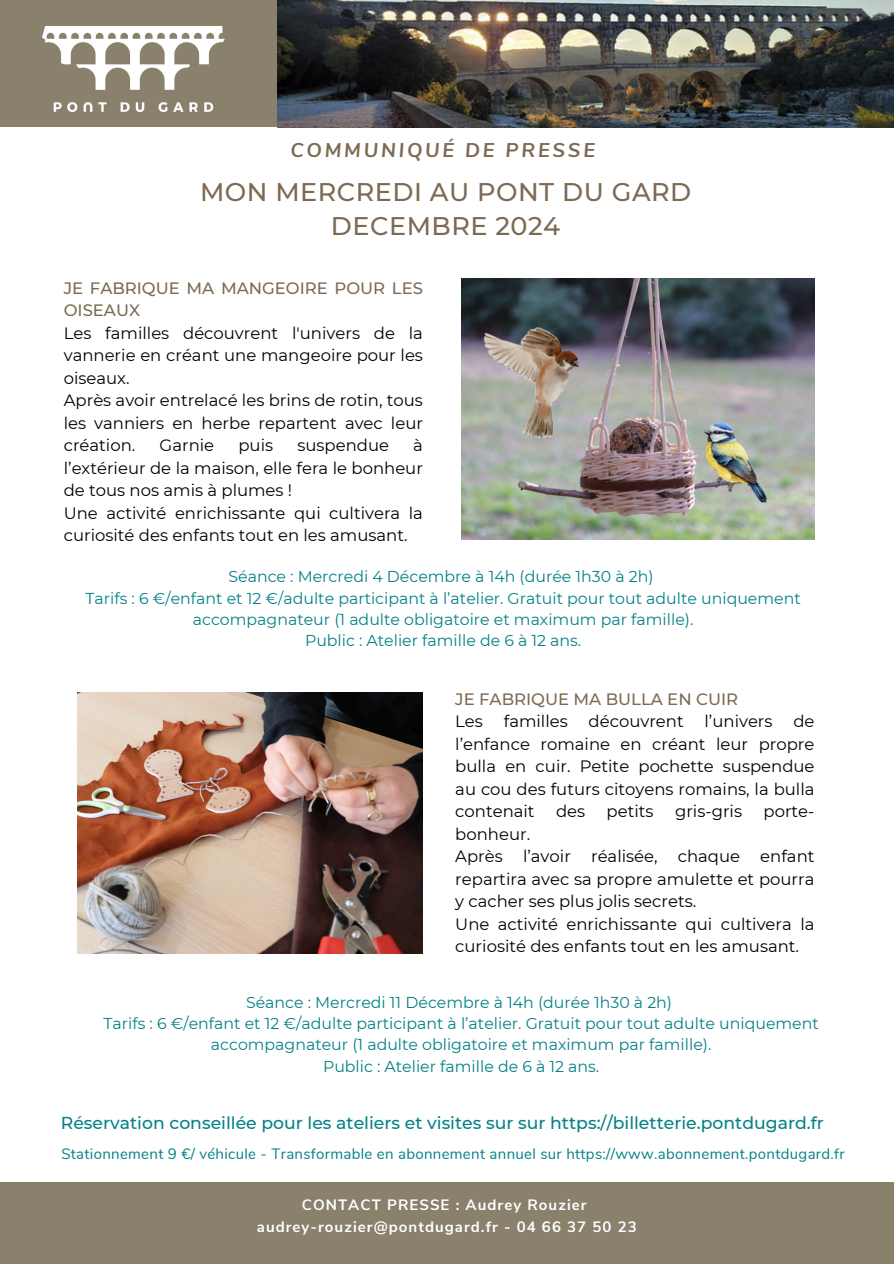
<style>
.page{position:relative;width:894px;height:1264px;background:#fff}
.page>*{position:absolute;margin:0;border:0;box-sizing:border-box;transform-origin:0 0}
.t1{font:500 25.5px "Montserrat";letter-spacing:.02em;color:#7d6a54}
.t2{font:italic 700 19.8px "Nunito Sans";letter-spacing:.14em;color:#7d6a54}
.t3{font:500 17.25px "Montserrat";color:#058186}
.t4{font:16.5px/22.5px "Montserrat";color:#000}
.t5{font:500 16.5px/22.5px "Montserrat";color:#7d6a54}
.t6{font:15.75px/21.3px "Montserrat";color:#058186;text-align:center}
.t7{font:15px "Nunito";letter-spacing:.02em;color:#058186}
.t8{font:700 15px/22.5px "Nunito Sans";letter-spacing:.07em;color:#fff;text-align:center}
.s1{font-weight:500;color:#7d6a54}
.s2{font-weight:400;color:#000}
</style>
<div class="page">
<div style="left:0;top:0;width:277px;height:127px;background:#89816c"></div>
<img style="left:42px;top:27px;width:182px;height:84px">
<div style="left:0;top:1182px;width:893px;height:81px;background:#89816c"></div>
<img style="left:277px;top:0;width:616px;height:127px">
<img style="left:461px;top:278px;width:353px;height:261px">
<img style="left:77px;top:692px;width:346px;height:261px">
<h2 class="t2" style="left:290px;top:137px;width:306px">COMMUNIQUÉ DE PRESSE</h2>
<h4 class="t1" style="left:200px;top:177px;width:492px">MON MERCREDI AU PONT DU GARD</h4>
<h4 class="t1" style="left:331px;top:210px;width:231px">DECEMBRE 2024</h4>
<h4 class="t4" style="left:64px;top:276px;width:360px"><span class="s1">JE FABRIQUE MA MANGEOIRE POUR LES<br>OISEAUX<br></span>Les familles découvrent l'univers de la vannerie en créant une mangeoire pour les oiseaux.<br>Après avoir entrelacé les brins de rotin, tous les vanniers en herbe repartent avec leur création.</h4>
<h4 class="t4" style="left:159px;top:434px;width:56px">Garnie</h4>
<h4 class="t4" style="left:238px;top:434px;width:36px">puis</h4>
<h4 class="t4" style="left:297px;top:434px;width:93px">suspendue</h4>
<h4 class="t4" style="left:64px;top:434px;width:360px;text-indent:349px">à l’extérieur de la maison, elle fera le bonheur de tous nos amis à plumes !<br>Une activité enrichissante qui cultivera la curiosité des enfants tout en les amusant.</h4>
<h3 class="t6" style="left:85px;top:566px;width:716px">Séance : Mercredi 4 Décembre à 14h (durée 1h30 à 2h)<br>Tarifs : 6 €/enfant et 12 €/adulte participant à l’atelier. Gratuit pour tout adulte uniquement accompagnateur (1 adulte obligatoire et maximum par famille).<br>Public : Atelier famille de 6 à 12 ans.</h3>
<p class="t5" style="left:455px;top:687px;width:284px">JE FABRIQUE MA BULLA EN CUIR<br><span class="s2">Les</span></p>
<p class="t4" style="left:503px;top:710px;width:66px">familles</p>
<p class="t4" style="left:588px;top:710px;width:97px">découvrent</p>
<p class="t4" style="left:704px;top:710px;width:70px">l’univers</p>
<p class="t4" style="left:455px;top:710px;width:360px;text-align:justify;text-indent:338px">de l’enfance romaine en créant leur propre bulla en cuir. Petite pochette suspendue au cou des futurs citoyens romains, la bulla contenait</p>
<p class="t4" style="left:556px;top:800px;width:31px">des</p>
<p class="t4" style="left:606px;top:800px;width:48px">petits</p>
<p class="t4" style="left:674px;top:800px;width:69px">gris-gris</p>
<p class="t4" style="left:763px;top:800px;width:52px">porte-</p>
<p class="t4" style="left:455px;top:822px;width:360px">bonheur.<br>Après l’avoir réalisée, chaque enfant repartira avec sa propre amulette et pourra y cacher ses plus jolis secrets.<br>Une activité enrichissante qui cultivera la curiosité des enfants tout en les amusant.</p>
<h5 class="t6" style="left:103px;top:991px;width:716px">Séance : Mercredi 11 Décembre à 14h (durée 1h30 à 2h)<br>Tarifs : 6 €/enfant et 12 €/adulte participant à l’atelier. Gratuit pour tout adulte uniquement accompagnateur (1 adulte obligatoire et maximum par famille).<br>Public : Atelier famille de 6 à 12 ans.</h5>
<h1 class="t3" style="left:61px;top:1112px;width:764px">Réservation conseillée pour les ateliers et visites sur sur https://billetterie.pontdugard.fr</h1>
<h4 class="t7" style="left:61px;top:1143px;width:784px">Stationnement 9 €/ véhicule - Transformable en abonnement annuel sur https://www.abonnement.pontdugard.fr</h4>
<h1 class="t8" style="left:257px;top:1193px;width:381px">CONTACT PRESSE : Audrey Rouzier audrey-rouzier@pontdugard.fr - 04 66 37 50 23</h1>
</div>
